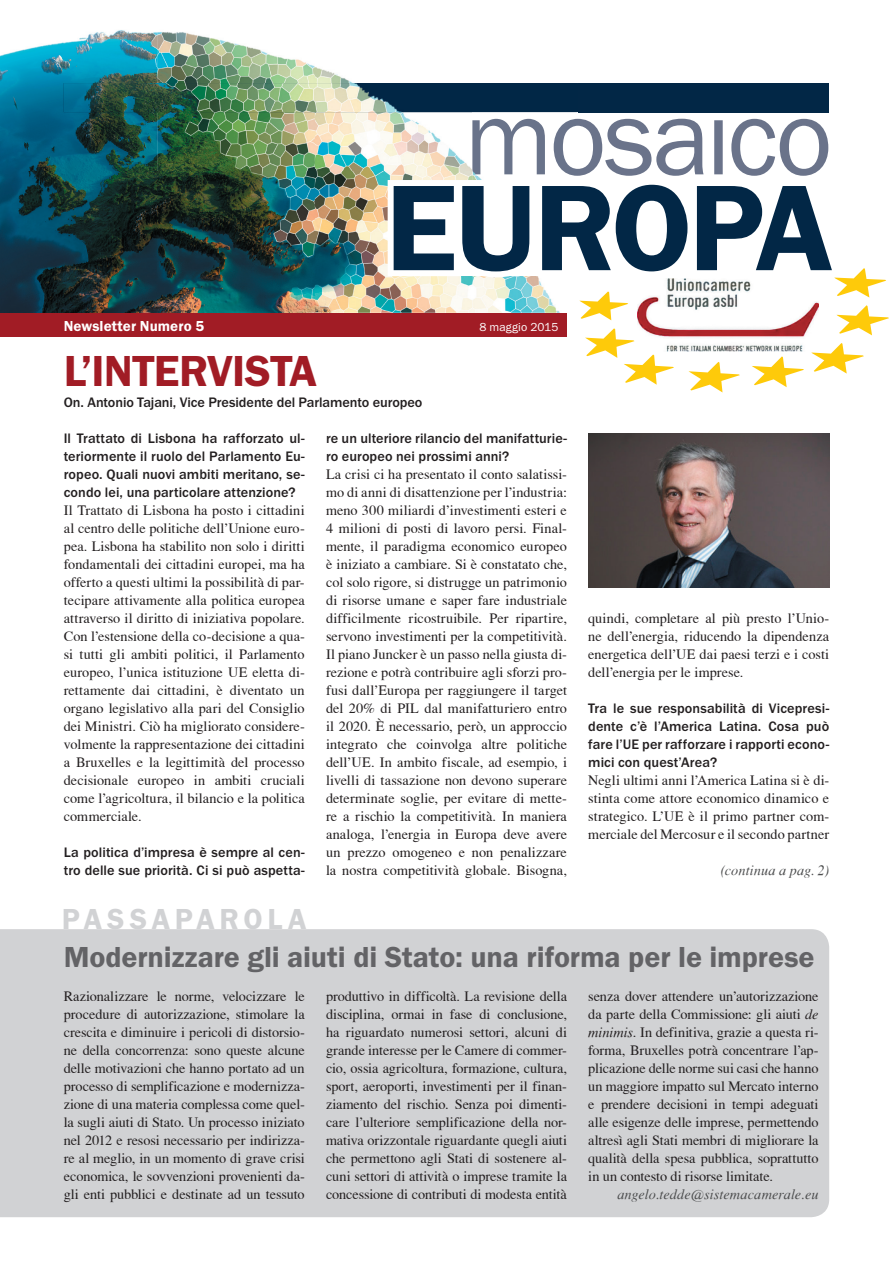
<style>
.page{position:relative;width:893px;height:1263px;background:#fff}
.page>*{position:absolute;margin:0;border:0;box-sizing:border-box;transform-origin:0 0}
.t1{font:600 126.15px "Franklin Gothic Itc T";letter-spacing:-.025em;color:#022746}
.t2{font:109.65px "Franklin Gothic Itc T";letter-spacing:-.03em;color:#6a738a}
.t3{font:600 45px "Franklin Gothic Itc T";letter-spacing:-.015em;color:#a11c25}
.t4{font:600 30px "Franklin Gothic Itc T";letter-spacing:-.005em;color:#636366}
.t5{font:600 30px "Franklin Gothic Itc T";letter-spacing:.16em;color:#d1d2d4}
.t6{font:600 15px "Franklin Gothic Itc T";letter-spacing:.005em;color:#fff}
.t7{font:14.25px/18px "T Acc LAD";color:#231f20;text-align:justify}
.t8{font:500 14.25px/18px "Franklin Gothic Itc T";letter-spacing:.005em;color:#231f20;text-align:justify}
.t9{font:14.25px "T Acc LAD Italic";letter-spacing:.005em;color:#4b4c4d}
.t10{font:12px "Franklin Gothic Itc T";letter-spacing:.01em;color:#fff}
.s1{font-family:"T Acc LAD Italic"}
</style>
<div class="page">
<div style="left:64px;top:83px;width:765px;height:29px;background:#022746"></div>
<img style="left:0;top:30px;width:472px;height:141px">
<img style="left:0;top:171px;width:382px;height:142px">
<img style="left:472px;top:112px;width:105px;height:54px">
<img style="left:64px;top:83px;width:408px;height:29px">
<img style="left:588px;top:433px;width:241px;height:154px">
<div style="left:0;top:313px;width:567px;height:23px;background:#a11c25"></div>
<svg style="left:382px;top:166px;width:507px;height:226px"></svg>
<div style="left:0;top:929px;width:829px;height:288px;background:#d1d2d4"></div>
<h2 class="t2" style="left:464px;top:74px;width:370px">mosaico</h2>
<h1 class="t1" style="left:385px;top:155px;width:449px">EUROPA</h1>
<p class="t6" style="left:64px;top:317px;width:142px">Newsletter Numero 5</p>
<p class="t10" style="left:479px;top:319px;width:81px">8 maggio 2015</p>
<h3 class="t3" style="left:64px;top:344px;width:255px">L’INTERVISTA</h3>
<p class="t8" style="left:64px;top:393px;width:360px">On. Antonio Tajani, Vice Presidente del Parlamento europeo</p>
<p class="t8" style="left:64px;top:429px;width:242px">Il Trattato di Lisbona ha rafforzato ul&shy;teriormente il ruolo del Parlamento Eu&shy;ropeo. Quali nuovi ambiti meritano, se&shy;condo lei, una particolare attenzione?</p>
<p class="t7" style="left:64px;top:501px;width:242px">Il Trattato di Lisbona ha posto i cittadini al centro delle politiche dell’Unione euro&shy;pea. Lisbona ha stabilito non solo i diritti fondamentali dei cittadini europei, ma ha offerto a questi ultimi la possibilità di par&shy;tecipare attivamente alla politica europea attraverso il diritto di iniziativa popolare.<br>Con l’estensione della co-decisione a qua&shy;si tutti gli ambiti politici, il Parlamento europeo, l’unica istituzione UE eletta di&shy;rettamente dai cittadini, è diventato un organo legislativo alla pari del Consiglio dei Ministri. Ciò ha migliorato considere&shy;volmente la rappresentazione dei cittadini a Bruxelles e la legittimità del processo decisionale europeo in ambiti cruciali come l’agricoltura, il bilancio e la politica commerciale.</p>
<p class="t8" style="left:64px;top:843px;width:242px">La politica d’impresa è sempre al cen&shy;tro delle sue priorità. Ci si può aspetta-</p>
<h3 class="t5" style="left:62px;top:902px;width:246px">PASSAPAROLA</h3>
<p class="t8" style="left:326px;top:429px;width:242px">re un ulteriore rilancio del manifatturie&shy;ro europeo nei prossimi anni?</p>
<p class="t7" style="left:326px;top:465px;width:242px">La crisi ci ha presentato il conto salatissi&shy;mo di anni di disattenzione per l’industria: meno 300 miliardi d’investimenti esteri e 4 milioni di posti di lavoro persi. Final&shy;mente, il paradigma economico europeo è iniziato a cambiare. Si è constatato che, col solo rigore, si distrugge un patrimonio di risorse umane e saper fare industriale difficilmente ricostruibile. Per ripartire, servono investimenti per la competitività.<br>Il piano Juncker è un passo nella giusta di&shy;rezione e potrà contribuire agli sforzi pro&shy;fusi dall’Europa per raggiungere il target del 20% di PIL dal manifatturiero entro il 2020. È necessario, però, un approccio integrato che coinvolga altre politiche dell’UE. In ambito fiscale, ad esempio, i livelli di tassazione non devono superare determinate soglie, per evitare di mette&shy;re a rischio la competitività. In maniera analoga, l’energia in Europa deve avere un prezzo omogeneo e non penalizzare la nostra competitività globale. Bisogna,</p>
<p class="t7" style="left:588px;top:609px;width:242px">quindi, completare al più presto l’Unio&shy;ne dell’energia, riducendo la dipendenza energetica dell’UE dai paesi terzi e i costi dell’energia per le imprese.</p>
<p class="t8" style="left:588px;top:699px;width:242px">Tra le sue responsabilità di Vicepresi&shy;dente c’è l’America Latina. Cosa può fare l’UE per rafforzare i rapporti econo&shy;mici con quest’Area?</p>
<p class="t7" style="left:588px;top:771px;width:242px">Negli ultimi anni l’America Latina si è di&shy;stinta come attore economico dinamico e strategico. L’UE è il primo partner com&shy;merciale del Mercosur e il secondo partner</p>
<p class="t9" style="left:721px;top:862px;width:110px">(continua a pag. 2)</p>
<h3 class="t4" style="left:64px;top:940px;width:752px">Modernizzare gli aiuti di Stato: una riforma per le imprese</h3>
<p class="t7" style="left:64px;top:987px;width:242px">Razionalizzare le norme, velocizzare le procedure di autorizzazione, stimolare la crescita e diminuire i pericoli di distorsio&shy;ne della concorrenza: sono queste alcune delle motivazioni che hanno portato ad un processo di semplificazione e modernizza&shy;zione di una materia complessa come quel&shy;la sugli aiuti di Stato. Un processo iniziato nel 2012 e resosi necessario per indirizza&shy;re al meglio, in un momento di grave crisi economica, le sovvenzioni provenienti da&shy;gli enti pubblici e destinate ad un tessuto</p>
<p class="t7" style="left:326px;top:987px;width:242px">produttivo in difficoltà. La revisione della disciplina, ormai in fase di conclusione, ha riguardato numerosi settori, alcuni di grande interesse per le Camere di commer&shy;cio, ossia agricoltura, formazione, cultura, sport, aeroporti, investimenti per il finan&shy;ziamento del rischio. Senza poi dimenti&shy;care l’ulteriore semplificazione della nor&shy;mativa orizzontale riguardante quegli aiuti che permettono agli Stati di sostenere al&shy;cuni settori di attività o imprese tramite la concessione di contributi di modesta entità</p>
<p class="t7" style="left:588px;top:987px;width:232px">senza dover attendere un’autorizzazione da parte della Commissione: gli aiuti <span class="s1">de minimis</span>. In definitiva, grazie a questa ri&shy;forma, Bruxelles potrà concentrare l’ap&shy;plicazione delle norme sui casi che hanno un maggiore impatto sul Mercato interno e prendere decisioni in tempi adeguati alle esigenze delle imprese, permettendo altresì agli Stati membri di migliorare la qualità della spesa pubblica, soprattutto in un contesto di risorse limitate.</p>
<p class="t9" style="left:617px;top:1186px;width:203px">angelo.tedde@sistemacamerale.eu</p>
</div>
